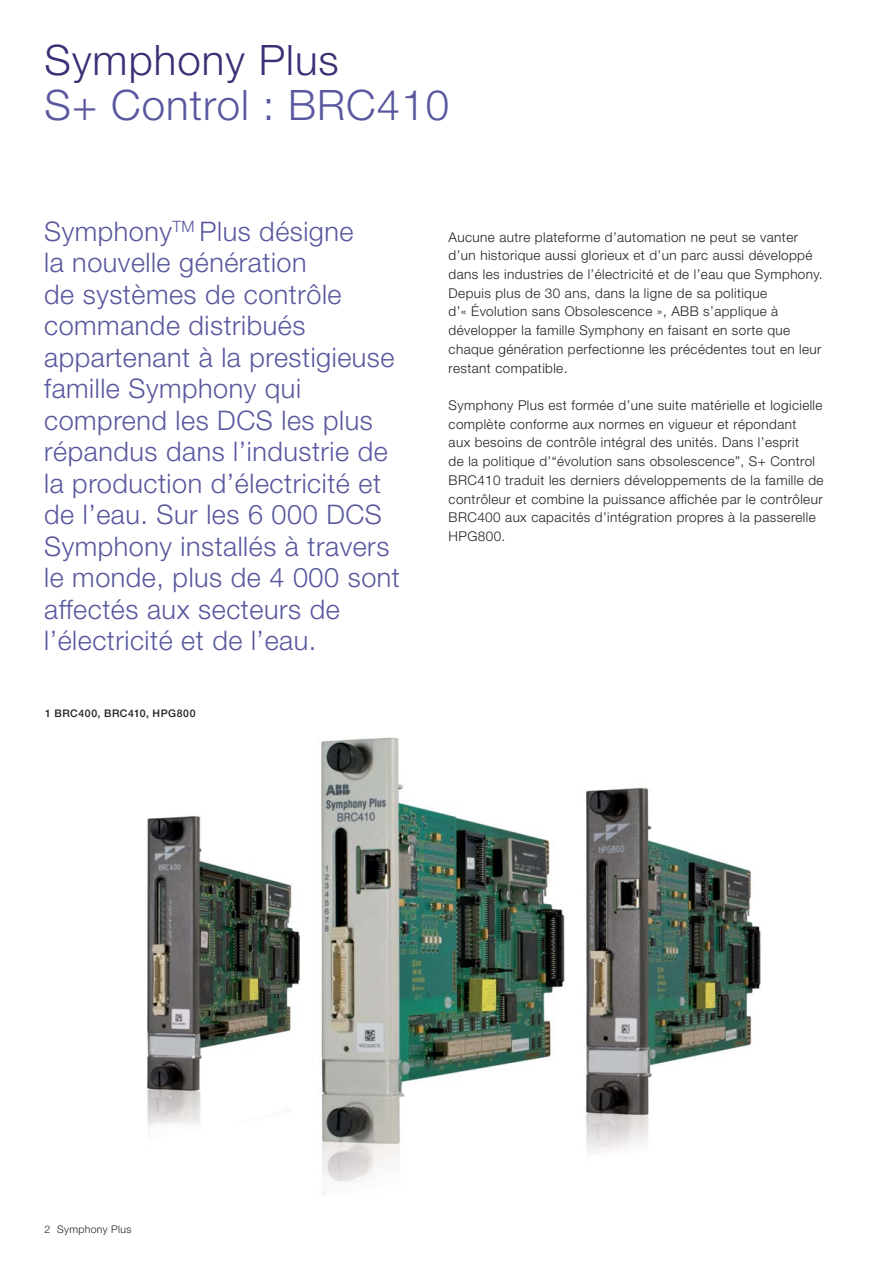
<style>
.page{position:relative;width:893px;height:1263px;background:#fff}
.page>*{position:absolute;margin:0;border:0;box-sizing:border-box;transform-origin:0 0}
.t1{font:300 42px "Helvetica Neue";letter-spacing:.025em;color:#59589f}
.t2{font:300 42px "Helvetica Neue";letter-spacing:.025em;color:#3d2e75}
.t3{font:300 27px/31.5px "Helvetica Neue";letter-spacing:.02em;color:#59589f}
.t4{font:300 13.5px/18.8px "Helvetica Neue";letter-spacing:.03em;color:#231f20}
.t5{font:500 10.5px "Helvetica Neue";letter-spacing:.05em;color:#231f20}
.t6{font:300 10.5px "Helvetica Neue";letter-spacing:.03em;color:#231f20}
</style>
<div class="page">
<img style="left:147px;top:737px;width:614px;height:459px">
<h1 class="t2" style="left:45px;top:45px;width:296px">Symphony Plus</h1>
<h1 class="t1" style="left:45px;top:90px;width:406px">S+ Control : BRC410</h1>
<p class="t3" style="left:44px;top:218px;width:357px">Symphony<sup>TM</sup> Plus désigne<br>la nouvelle génération<br>de systèmes de contrôle commande distribués appartenant à la prestigieuse famille Symphony qui comprend les DCS les plus répandus dans l’industrie de la production d’électricité et de l’eau. Sur les 6 000 DCS<br>Symphony installés à travers le monde, plus de 4 000 sont affectés aux secteurs de l’électricité et de l’eau.</p>
<p class="t4" style="left:449px;top:229px;width:376px">Aucune autre plateforme d’automation ne peut se vanter d’un historique aussi glorieux et d’un parc aussi développé dans les industries de l’électricité et de l’eau que Symphony.<br>Depuis plus de 30 ans, dans la ligne de sa politique<br>d’« Évolution sans Obsolescence », ABB s’applique à développer la famille Symphony en faisant en sorte que chaque génération perfectionne les précédentes tout en leur restant compatible.</p>
<p class="t4" style="left:449px;top:397px;width:376px">Symphony Plus est formée d’une suite matérielle et logicielle complète conforme aux normes en vigueur et répondant<br>aux besoins de contrôle intégral des unités. Dans l’esprit<br>de la politique d’“évolution sans obsolescence”, S+ Control BRC410 traduit les derniers développements de la famille de contrôleur et combine la puissance affichée par le contrôleur BRC400 aux capacités d’intégration propres à la passerelle HPG800.</p>
<p class="t5" style="left:45px;top:710px;width:152px">1 BRC400, BRC410, HPG800</p>
<p class="t6" style="left:45px;top:1226px;width:88px">2 Symphony Plus</p>
</div>
